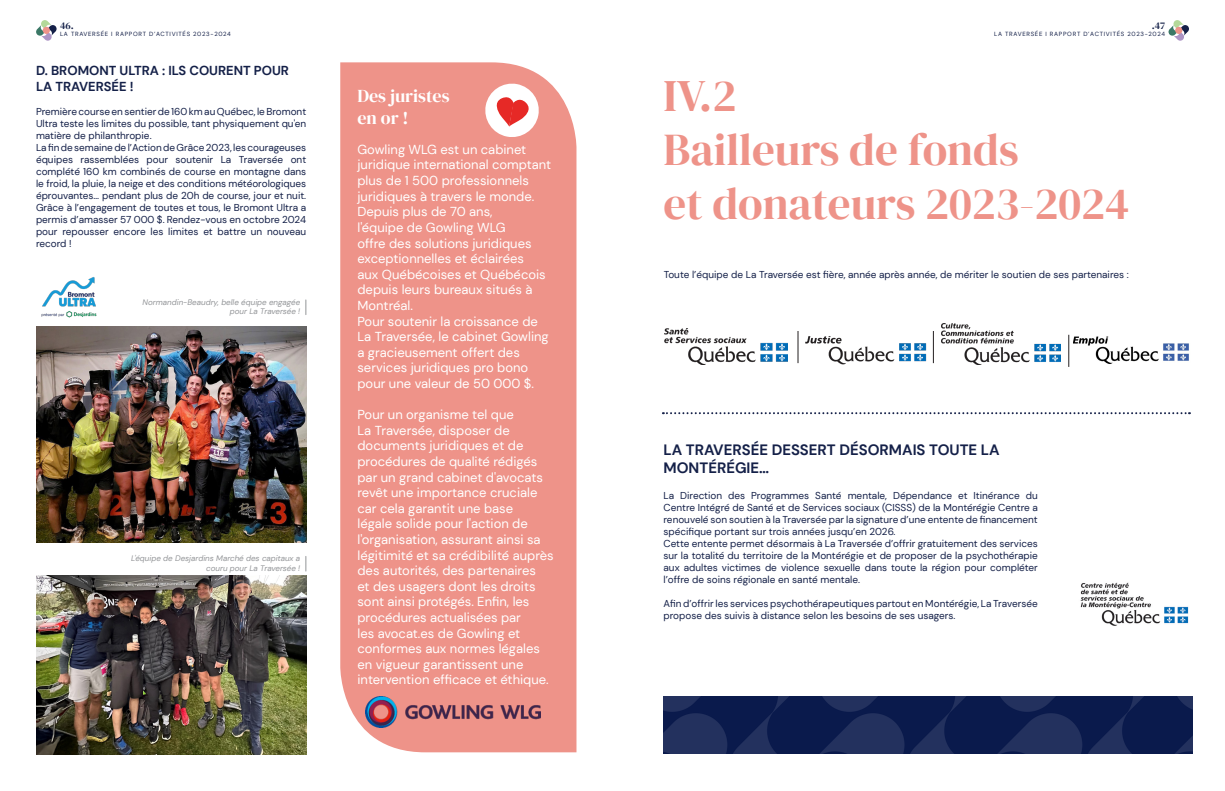
<style>
.page{position:relative;width:1225px;height:791px;background:#fff}
.page>*{position:absolute;margin:0;border:0;box-sizing:border-box;transform-origin:0 0}
.t1{font:45px/54px "DM Serif Display";color:#ee9389}
.t2{font:18px/21.6px "DM Serif Display";color:#fff}
.t3{font:700 15px/18px "DM Sans";color:#142048}
.t4{font:13px/15.6px "DM Sans";color:#fff}
.t5{font:700 13px/15.6px "DM Sans";color:#142048}
.TEXTE_COURANT{font:10px/12px "DM Sans";color:#142048;text-align:justify}
.t6{font:10px "DM Serif Display";color:#142048}
.t7{font:italic 8px/9.6px "DM Sans";color:#939598;text-align:right}
.t8{font:6px "DM Sans";letter-spacing:.12em;color:#142048}
</style>
<div class="page">
<svg style="left:36px;top:20px;width:21px;height:21px"></svg>
<div style="left:43px;top:27px;width:7px;height:7px;background:#ee9389;border-radius:50%"></div>
<svg style="left:1168px;top:20px;width:21px;height:21px"></svg>
<div style="left:1175px;top:27px;width:7px;height:7px;background:#ee9389;border-radius:50%"></div>
<img style="left:36px;top:576px;width:270px;height:179px">
<img style="left:36px;top:327px;width:270px;height:216px">
<img style="left:664px;top:329px;width:123px;height:35px">
<img style="left:805px;top:336px;width:122px;height:29px">
<img style="left:941px;top:323px;width:120px;height:41px">
<img style="left:1073px;top:336px;width:116px;height:28px">
<hr style="left:797px;top:331px;width:1px;height:32px;background:#231f20">
<hr style="left:933px;top:331px;width:1px;height:32px;background:#231f20">
<hr style="left:1068px;top:335px;width:1px;height:32px;background:#231f20">
<img style="left:1080px;top:582px;width:109px;height:44px">
<div style="left:340px;top:62px;width:236px;height:690px;background:#ee9389"></div>
<img style="left:365px;top:696px;width:175px;height:32px">
<svg style="left:483px;top:81px;width:58px;height:58px"></svg>
<svg style="left:305px;top:300px;width:1px;height:15px"></svg>
<img style="left:41px;top:277px;width:56px;height:41px">
<svg style="left:305px;top:556px;width:1px;height:15px"></svg>
<svg style="left:663px;top:412px;width:527px;height:2px"></svg>
<img style="left:663px;top:696px;width:529px;height:58px">
<p class="t6" style="left:60px;top:20px;width:15px">46.</p>
<p class="t8" style="left:60px;top:30px;width:172px">LA TRAVERSÉE I RAPPORT D’ACTIVITÉS 2023-2024</p>
<p class="t5" style="left:36px;top:63px;width:254px">D. BROMONT ULTRA : ILS COURENT POUR<br>LA TRAVERSÉE !</p>
<p class="TEXTE_COURANT" style="left:36px;top:105px;width:272px">Première course en sentier de 160 km au Québec, le Bromont Ultra teste les limites du possible, tant physiquement qu'en matière de philanthropie.</p>
<p class="TEXTE_COURANT" style="left:36px;top:141px;width:272px">La fin de semaine de l’Action de Grâce 2023, les courageuses équipes rassemblées pour soutenir La Traversée ont complété 160 km combinés de course en montagne dans le froid, la pluie, la neige et des conditions météorologiques éprouvantes… pendant plus de 20h de course, jour et nuit.<br>Grâce à l’engagement de toutes et tous, le Bromont Ultra a permis d’amasser 57 000 $. Rendez-vous en octobre 2024 pour repousser encore les limites et battre un nouveau record !</p>
<p class="t7" style="left:143px;top:297px;width:159px">Normandin-Beaudry, belle équipe engagée pour La Traversée !</p>
<p class="t7" style="left:131px;top:553px;width:171px">L'équipe de Desjardins Marché des capitaux a couru pour La Traversée !</p>
<p class="t2" style="left:357px;top:86px;width:94px">Des juristes en or !</p>
<p class="t4" style="left:357px;top:141px;width:195px">Gowling WLG est un cabinet juridique international comptant plus de 1 500 professionnels juridiques à travers le monde.<br>Depuis plus de 70 ans,<br>l'équipe de Gowling WLG<br>offre des solutions juridiques exceptionnelles et éclairées<br>aux Québécoises et Québécois depuis leurs bureaux situés à<br>Montréal.</p>
<p class="t4" style="left:357px;top:313px;width:193px">Pour soutenir la croissance de<br>La Traversée, le cabinet Gowling a gracieusement offert des services juridiques pro bono pour une valeur de 50 000 $.</p>
<p class="t4" style="left:357px;top:407px;width:198px">Pour un organisme tel que<br>La Traversée, disposer de documents juridiques et de procédures de qualité rédigés par un grand cabinet d'avocats revêt une importance cruciale car cela garantit une base<br>légale solide pour l'action de l'organisation, assurant ainsi sa légitimité et sa crédibilité auprès des autorités, des partenaires<br>et des usagers dont les droits sont ainsi protégés. Enfin, les procédures actualisées par<br>les avocat.es de Gowling et conformes aux normes légales en vigueur garantissent une intervention efficace et éthique.</p>
<p class="t6" style="left:1151px;top:19px;width:15px">.47</p>
<p class="t8" style="left:994px;top:30px;width:172px">LA TRAVERSÉE I RAPPORT D’ACTIVITÉS 2023-2024</p>
<p class="t1" style="left:663px;top:69px;width:467px">IV.2<br>Bailleurs de fonds<br>et donateurs 2023-2024</p>
<p class="TEXTE_COURANT" style="left:663px;top:268px;width:466px">Toute l’équipe de La Traversée est fière, année après année, de mériter le soutien de ses partenaires :</p>
<p class="t3" style="left:663px;top:440px;width:338px">LA TRAVERSÉE DESSERT DÉSORMAIS TOUTE LA<br>MONTÉRÉGIE…</p>
<p class="TEXTE_COURANT" style="left:663px;top:489px;width:376px">La Direction des Programmes Santé mentale, Dépendance et Itinérance du Centre Intégré de Santé et de Services sociaux (CISSS) de la Montérégie Centre a renouvelé son soutien à la Traversée par la signature d’une entente de financement spécifique portant sur trois années jusqu’en 2026.</p>
<p class="TEXTE_COURANT" style="left:663px;top:537px;width:376px">Cette entente permet désormais à La Traversée d’offrir gratuitement des services sur la totalité du territoire de la Montérégie et de proposer de la psychothérapie aux adultes victimes de violence sexuelle dans toute la région pour compléter l’offre de soins régionale en santé mentale.</p>
<p class="TEXTE_COURANT" style="left:663px;top:597px;width:376px">Afin d’offrir les services psychothérapeutiques partout en Montérégie, La Traversée propose des suivis à distance selon les besoins de ses usagers.</p>
</div>
